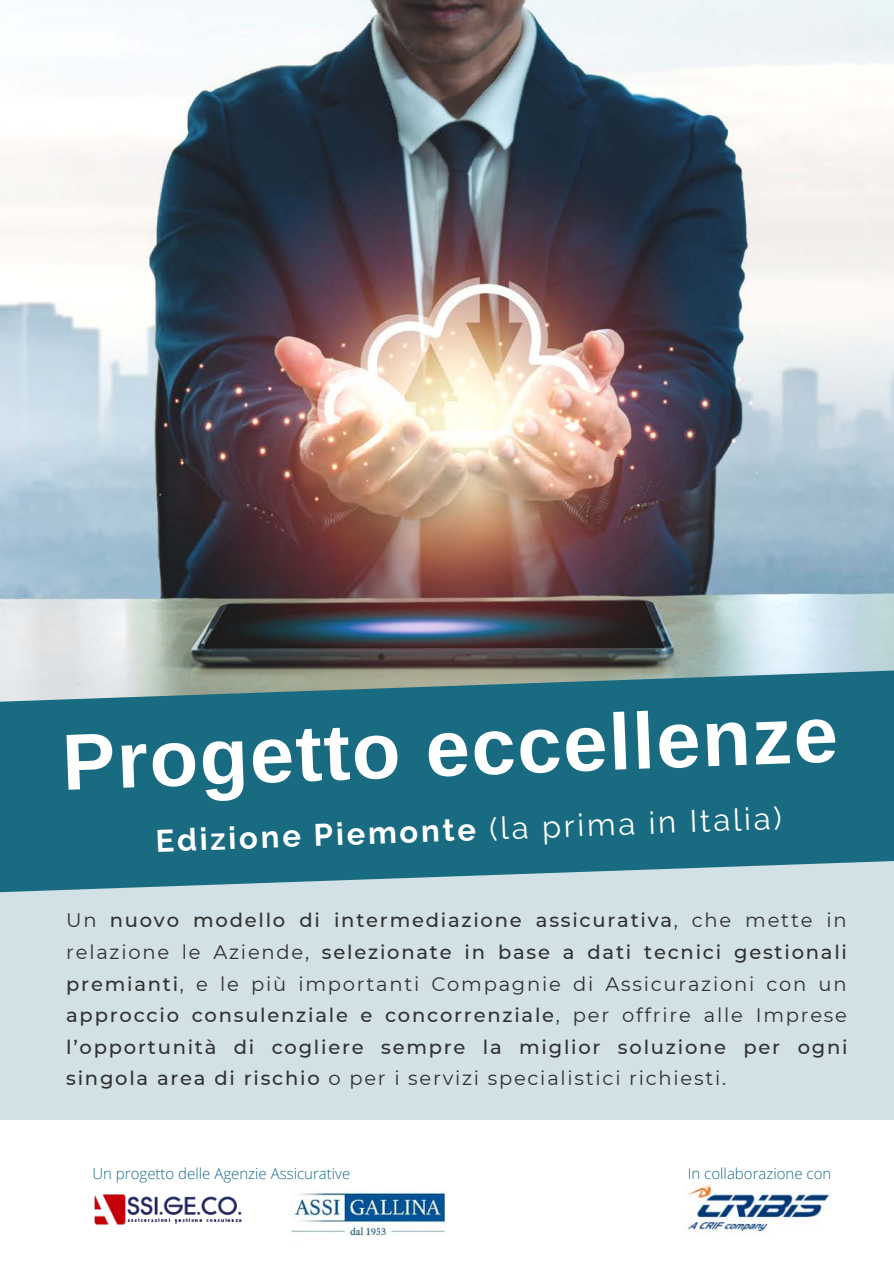
<style>
.page{position:relative;width:894px;height:1264px;background:#fff}
.page>*{position:absolute;margin:0;border:0;box-sizing:border-box;transform-origin:0 0}
.t1{font:700 79.65px "Arimo";color:#fff}
.t2{font:30.9px "Raleway";color:#fff}
.t3{font:500 19.5px/31.5px "Montserrat";letter-spacing:.09em;color:#323131;text-align:justify}
.t4{font:300 15px "Open Sans";color:#196b81}
.s1{font-weight:700}
.s2{font-weight:400}
</style>
<div class="page">
<img style="left:0;top:0;width:893px;height:670px">
<div style="left:0;top:843px;width:893px;height:276px;background:#d1e1e5"></div>
<svg style="left:0;top:670px;width:893px;height:222px;background:#31798b"></svg>
<img style="left:94px;top:1194px;width:148px;height:31px">
<img style="left:291px;top:1192px;width:155px;height:47px">
<img style="left:684px;top:1184px;width:146px;height:49px">
<p class="t1" style="left:61px;top:717px;width:777px;rotate:-2deg">Progetto eccellenze</p>
<p class="t2" style="left:155px;top:821px;width:627px;rotate:-2deg"><span class="s1">Edizione Piemonte</span> (la prima in Italia)</p>
<p class="t3" style="left:66px;top:904px;width:782px"><span class="s2">Un</span> nuovo modello di intermediazione assicurativa<span class="s2">, che mette in relazione le Aziende,</span> selezionate in base a dati tecnici gestionali premianti<span class="s2">, e le più importanti Compagnie di Assicurazioni con un </span>approccio consulenziale e concorrenziale<span class="s2">, per offrire alle Imprese </span>l’opportunità di cogliere sempre la miglior soluzione per ogni singola area di rischio <span class="s2">o per i servizi specialistici richiesti.</span></p>
<p class="t4" style="left:92px;top:1163px;width:259px">Un progetto delle Agenzie Assicurative</p>
<p class="t4" style="left:687px;top:1163px;width:145px">In collaborazione con</p>
</div>
